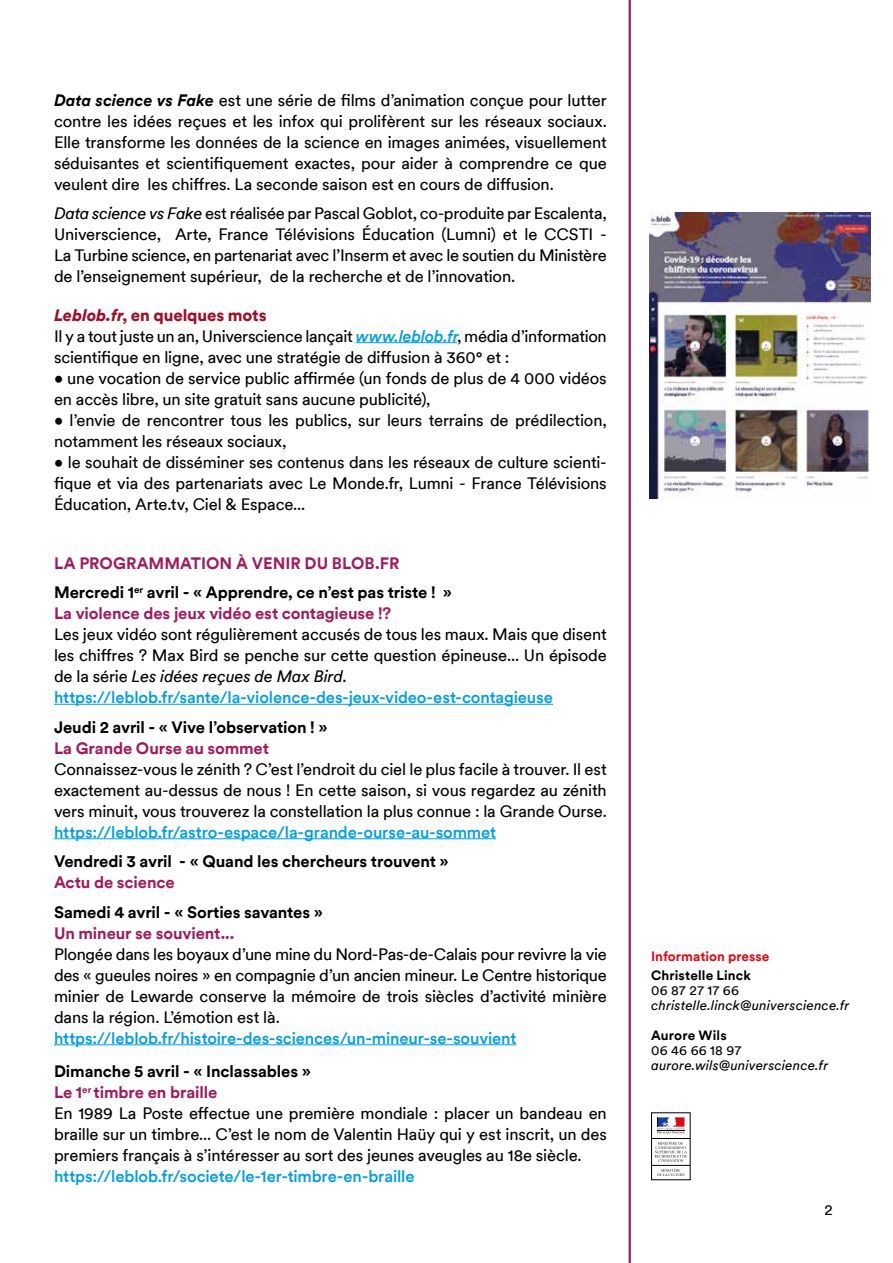
<style>
.page{position:relative;width:893px;height:1263px;background:#fff}
.page>*{position:absolute;margin:0;border:0;box-sizing:border-box;transform-origin:0 0}
.t1{font:16.5px/21px "CSI Circular TT";letter-spacing:-.01em;color:#000;text-align:justify}
.t2{font:700 16.5px/29.4px "CSI Circular TT";letter-spacing:-.005em;color:#000}
.t3{font:500 16.5px "CSI Circular TT";letter-spacing:-.01em;color:#009fe3}
.t4{font:700 16.5px "CSI Circular TT";letter-spacing:-.01em;color:#a21a5b}
.t5{font:15px "CSI Circular TT";color:#000}
.t6{font:italic 13.5px "CSI Circular TT";letter-spacing:.01em;color:#000}
.t7{font:700 13.5px "CSI Circular TT";letter-spacing:.01em;color:#000}
.t8{font:13.5px "CSI Circular TT";letter-spacing:.015em;color:#000}
.t9{font:700 13.5px "CSI Circular TT";color:#e30613}
.s1{font-weight:700;font-style:italic}
.s2{font-style:italic}
.s3{font-weight:900;font-style:italic;color:#9e0f2b}
.s4{font-weight:900;color:#9e0f2b}
.s5{font-weight:500;font-style:italic;color:#009fe3}
.s6{color:#a21a5b}
.s7{font-weight:500;color:#009fe3}
.s8{font-weight:700}
.s9{font-weight:700;color:#a21a5b}
</style>
<div class="page">
<hr style="left:355px;top:342px;width:102px;height:1px;background:#009fe3">
<hr style="left:54px;top:704px;width:499px;height:1px;background:#009fe3">
<hr style="left:54px;top:838px;width:442px;height:1px;background:#009fe3">
<hr style="left:54px;top:1044px;width:462px;height:1px;background:#009fe3">
<hr style="left:629px;top:0;width:2px;height:1263px;background:#a21a5b">
<div style="left:651px;top:1112px;width:39px;height:68px;border:1px solid #000"></div>
<hr style="left:651px;top:1138px;width:39px;height:1px;background:#000">
<svg style="left:657px;top:1168px;width:28px;height:8px"></svg>
<svg style="left:655px;top:1117px;width:32px;height:45px"></svg>
<hr style="left:651px;top:1165px;width:39px;height:1px;background:#000">
<img style="left:649px;top:213px;width:221px;height:285px">
<p class="t1" style="left:54px;top:89px;width:554px"><span class="s1">Data science vs Fake</span> est une série de films d’animation conçue pour lutter contre les idées reçues et les infox qui prolifèrent sur les réseaux sociaux.<br>Elle transforme les données de la science en images animées, visuellement séduisantes et scientifiquement exactes, pour aider à comprendre ce que veulent dire les chiffres. La seconde saison est en cours de diffusion.</p>
<p class="t1" style="left:54px;top:202px;width:554px"><span class="s2">Data science vs Fake</span> est réalisée par Pascal Goblot, co-produite par Escalenta, Universcience, Arte, France Télévisions Éducation (Lumni) et le CCSTI - La Turbine science, en partenariat avec l’Inserm et avec le soutien du Ministère de l’enseignement supérieur, de la recherche et de l’innovation.</p>
<p class="t1" style="left:54px;top:303px;width:554px;text-align:left"><span class="s3">Leblob.fr</span><span class="s4">, en quelques mots<br></span>Il y a tout juste un an, Universcience lançait <span class="s5">www.leblob.fr</span>, média d’information scientifique en ligne, avec une stratégie de diffusion à 360° et :</p>
<p class="t1" style="left:54px;top:366px;width:554px">• une vocation de service public affirmée (un fonds de plus de 4 000 vidéos en accès libre, un site gratuit sans aucune publicité),</p>
<p class="t1" style="left:54px;top:408px;width:554px">• l’envie de rencontrer tous les publics, sur leurs terrains de prédilection, notamment les réseaux sociaux,</p>
<p class="t1" style="left:54px;top:450px;width:554px">• le souhait de disséminer ses contenus dans les réseaux de culture scienti&shy;fique et via des partenariats avec Le Monde.fr, Lumni - France Télévisions Éducation, Arte.tv, Ciel &amp; Espace...</p>
<p class="t2" style="left:54px;top:547px;width:399px"><span class="s6">LA PROGRAMMATION À VENIR DU BLOB.FR<br></span>Mercredi 1<sup>er</sup> avril - « Apprendre, ce n’est pas triste ! »</p>
<p class="t4" style="left:54px;top:602px;width:339px">La violence des jeux vidéo est contagieuse !?</p>
<p class="t1" style="left:54px;top:623px;width:554px;text-align:left">Les jeux vidéo sont régulièrement accusés de tous les maux. Mais que disent les chiffres ? Max Bird se penche sur cette question épineuse... Un épisode de la série <span class="s2">Les idées reçues de Max Bird</span>. <span class="s7">https://leblob.fr/sante/la-violence-des-jeux-video-est-contagieuse</span></p>
<p class="t2" style="left:54px;top:711px;width:275px">Jeudi 2 avril - « Vive l’observation ! »</p>
<p class="t4" style="left:54px;top:736px;width:217px">La Grande Ourse au sommet</p>
<p class="t1" style="left:54px;top:757px;width:554px">Connaissez-vous le zénith ? C’est l’endroit du ciel le plus facile à trouver. Il est exactement au-dessus de nous ! En cette saison, si vous regardez au zénith vers minuit, vous trouverez la constellation la plus connue : la Grande Ourse.</p>
<p class="t3" style="left:54px;top:820px;width:444px">https://leblob.fr/astro-espace/la-grande-ourse-au-sommet</p>
<p class="t2" style="left:54px;top:846px;width:396px">Vendredi 3 avril - « Quand les chercheurs trouvent »</p>
<p class="t4" style="left:54px;top:871px;width:122px">Actu de science</p>
<p class="t2" style="left:54px;top:896px;width:270px">Samedi 4 avril - « Sorties savantes »</p>
<p class="t4" style="left:54px;top:921px;width:182px">Un mineur se souvient...</p>
<p class="t1" style="left:54px;top:942px;width:554px">Plongée dans les boyaux d’une mine du Nord-Pas-de-Calais pour revivre la vie des « gueules noires » en compagnie d’un ancien mineur. Le Centre historique minier de Lewarde conserve la mémoire de trois siècles d’activité minière dans la région. L’émotion est là.</p>
<p class="t3" style="left:54px;top:1026px;width:464px">https://leblob.fr/histoire-des-sciences/un-mineur-se-souvient</p>
<p class="t1" style="left:54px;top:1060px;width:554px;text-align:left"><span class="s8">Dimanche 5 avril - « Inclassables »<br></span><span class="s9">Le 1</span><sup>er</sup> <span class="s9">timbre en braille<br></span>En 1989 La Poste effectue une première mondiale : placer un bandeau en braille sur un timbre... C’est le nom de Valentin Haüy qui y est inscrit, un des premiers français à s’intéresser au sort des jeunes aveugles au 18e siècle.</p>
<p class="t3" style="left:54px;top:1165px;width:362px">https://leblob.fr/societe/le-1er-timbre-en-braille</p>
<p class="t9" style="left:651px;top:946px;width:120px">Information presse</p>
<p class="t7" style="left:651px;top:966px;width:101px">Christelle Linck</p>
<p class="t8" style="left:651px;top:981px;width:89px">06 87 27 17 66</p>
<p class="t6" style="left:651px;top:996px;width:200px">christelle.linck@universcience.fr</p>
<p class="t7" style="left:651px;top:1026px;width:77px">Aurore Wils</p>
<p class="t8" style="left:651px;top:1041px;width:92px">06 46 66 18 97</p>
<p class="t6" style="left:651px;top:1056px;width:179px">aurore.wils@universcience.fr</p>
<p class="t5" style="left:824px;top:1200px;width:10px">2</p>
</div>
